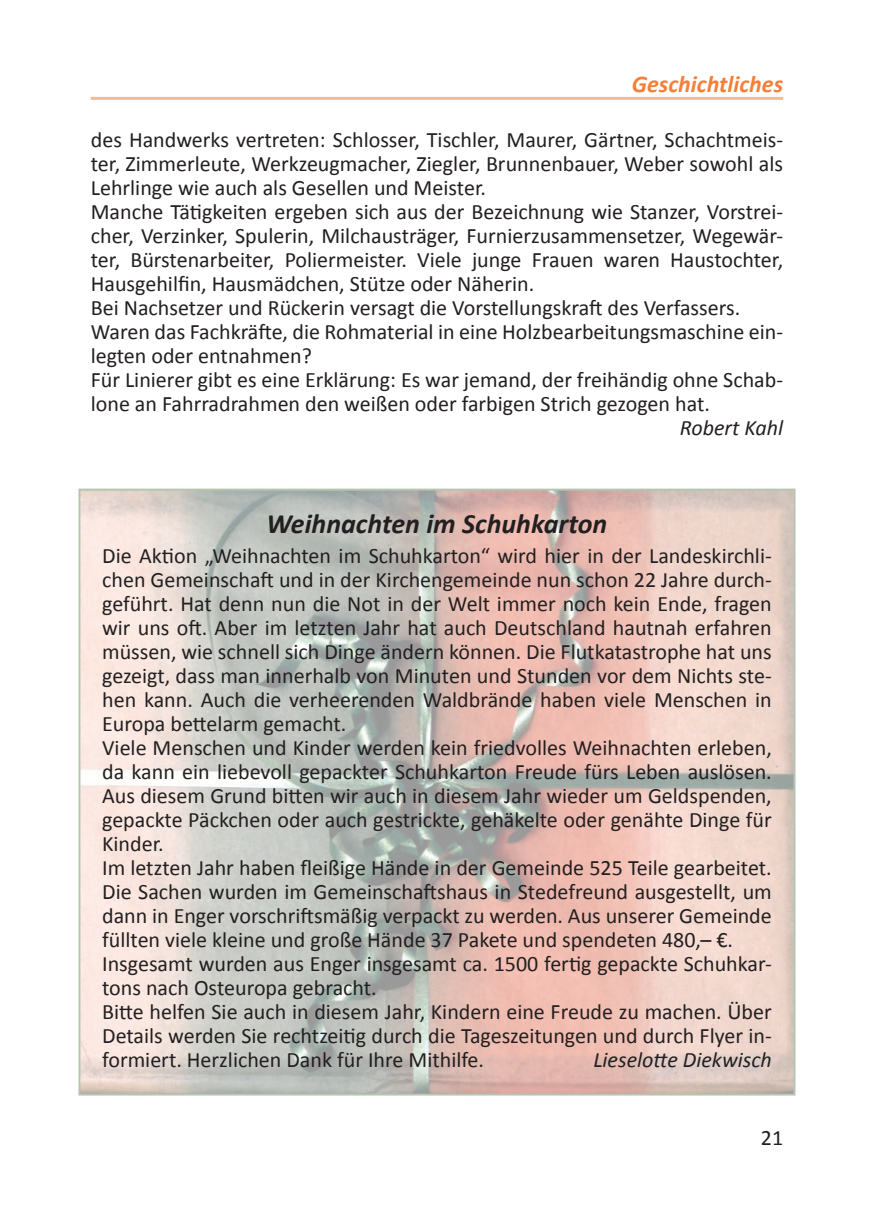
<style>
.page{position:relative;width:874px;height:1225px;background:#fff}
.page>*{position:absolute;margin:0;border:0;box-sizing:border-box;transform-origin:0 0}
.t1{font:italic 700 28px "Calibri";color:#231f20}
.t2{font:italic 700 24px "Calibri";color:#f47f38}
.t3{font:22px/24px "Calibri";color:#231f20}
.t4{font:italic 22px "Calibri";color:#231f20}
</style>
<div class="page">
<hr style="left:91px;top:97px;width:691px;height:3px;background:#f47f38">
<img style="left:81px;top:491px;width:711px;height:601px">
<p class="t2" style="left:631px;top:68px;width:153px">Geschichtliches</p>
<p class="t3" style="left:91px;top:128px;width:693px">des Handwerks vertreten: Schlosser, Tischler, Maurer, Gärtner, Schachtmeis&shy;ter, Zimmerleute, Werkzeugmacher, Ziegler, Brunnenbauer, Weber sowohl als Lehrlinge wie auch als Gesellen und Meister.<br>Manche Tätigkeiten ergeben sich aus der Bezeichnung wie Stanzer, Vorstrei&shy;cher, Verzinker, Spulerin, Milchausträger, Furnierzusammensetzer, Wegewär&shy;ter, Bürstenarbeiter, Poliermeister. Viele junge Frauen waren Haustochter, Hausgehilfin, Hausmädchen, Stütze oder Näherin.<br>Bei Nachsetzer und Rückerin versagt die Vorstellungskraft des Verfassers.<br>Waren das Fachkräfte, die Rohmaterial in eine Holzbearbeitungsmaschine ein&shy;legten oder entnahmen?<br>Für Linierer gibt es eine Erklärung: Es war jemand, der freihändig ohne Schab&shy;lone an Fahrradrahmen den weißen oder farbigen Strich gezogen hat.</p>
<p class="t4" style="left:679px;top:413px;width:105px">Robert Kahl</p>
<p class="t1" style="left:266px;top:506px;width:342px">Weihnachten im Schuhkarton</p>
<p class="t3" style="left:102px;top:543px;width:670px">Die Aktion „Weihnachten im Schuhkarton“ wird hier in der Landeskirchli&shy;chen Gemeinschaft und in der Kirchengemeinde nun schon 22 Jahre durch&shy;geführt. Hat denn nun die Not in der Welt immer noch kein Ende, fragen wir uns oft. Aber im letzten Jahr hat auch Deutschland hautnah erfahren müssen, wie schnell sich Dinge ändern können. Die Flutkatastrophe hat uns gezeigt, dass man innerhalb von Minuten und Stunden vor dem Nichts ste&shy;hen kann. Auch die verheerenden Waldbrände haben viele Menschen in Europa bettelarm gemacht.<br>Viele Menschen und Kinder werden kein friedvolles Weihnachten erleben, da kann ein liebevoll gepackter Schuhkarton Freude fürs Leben auslösen.<br>Aus diesem Grund bitten wir auch in diesem Jahr wieder um Geldspenden, gepackte Päckchen oder auch gestrickte, gehäkelte oder genähte Dinge für Kinder.<br>Im letzten Jahr haben fleißige Hände in der Gemeinde 525 Teile gearbeitet.<br>Die Sachen wurden im Gemeinschaftshaus in Stedefreund ausgestellt, um dann in Enger vorschriftsmäßig verpackt zu werden. Aus unserer Gemeinde füllten viele kleine und große Hände 37 Pakete und spendeten 480,– €.<br>Insgesamt wurden aus Enger insgesamt ca. 1500 fertig gepackte Schuhkar&shy;tons nach Osteuropa gebracht.<br>Bitte helfen Sie auch in diesem Jahr, Kindern eine Freude zu machen. Über Details werden Sie rechtzeitig durch die Tageszeitungen und durch Flyer in&shy;formiert. Herzlichen Dank für Ihre Mithilfe.</p>
<p class="t4" style="left:593px;top:1044px;width:180px">Lieselotte Diekwisch</p>
<p class="t3" style="left:760px;top:1125px;width:24px">21</p>
</div>
